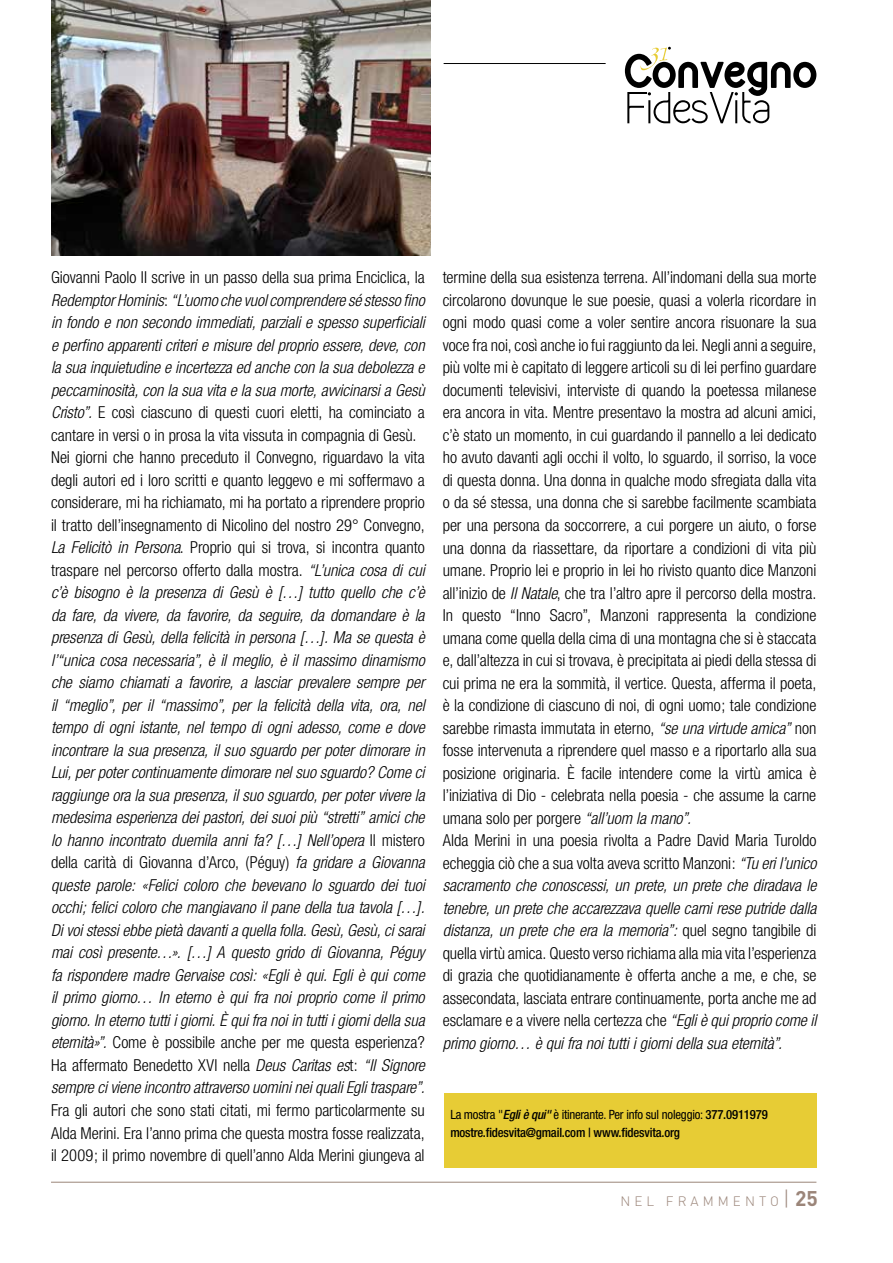
<style>
.page{position:relative;width:893px;height:1263px;background:#fff}
.page>*{position:absolute;margin:0;border:0;box-sizing:border-box;transform-origin:0 0}
.t1{font:300 condensed 16.5px/22.5px "Helvetica Neue";letter-spacing:-.005em;color:#000;text-align:justify}
.t2{font:italic 300 condensed 16.5px/22.5px "Helvetica Neue";letter-spacing:-.005em;color:#000}
.t3{font:300 13.5px "DIN";letter-spacing:.3em;color:#9b8579}
.t4{font:500 condensed 12.75px/18px "Helvetica Neue";letter-spacing:-.015em;color:#000}
.s1{font-style:normal}
.s2{font-style:italic}
.s3{font-weight:400}
.s4{font-size:21px}
.s5{font-weight:700;font-size:21px}
</style>
<div class="page">
<hr style="left:51px;top:1182px;width:765px;height:1px;background:#9b8579">
<hr style="left:444px;top:63px;width:162px;height:1px;background:#000">
<img style="left:51px;top:0;width:379px;height:255px">
<svg style="left:625px;top:47px;width:191px;height:76px"></svg>
<div style="left:444px;top:1093px;width:372px;height:75px;background:#e7cc35"></div>
<p class="t2" style="left:51px;top:266px;width:375px"><span class="s1">Giovanni Paolo II scrive in un passo della sua prima Enciclica, la </span>Redemptor Hominis<span class="s1">:</span> “L’uomo che vuol comprendere sé stesso fino in fondo e non secondo immediati, parziali e spesso superficiali e perfino apparenti criteri e misure del proprio essere, deve, con la sua inquietudine e incertezza ed anche con la sua debolezza e peccaminosità, con la sua vita e la sua morte, avvicinarsi a Gesù Cristo”. <span class="s1">E così ciascuno di questi cuori eletti, ha cominciato a cantare in versi o in prosa la vita vissuta in compagnia di Gesù.<br>Nei giorni che hanno preceduto il Convegno, riguardavo la vita degli autori ed i loro scritti e quanto leggevo e mi soffermavo a considerare, mi ha richiamato, mi ha portato a riprendere proprio il tratto dell’insegnamento di Nicolino del nostro 29° Convegno, </span>La Felicitò in Persona<span class="s1">. Proprio qui si trova, si incontra quanto traspare nel percorso offerto dalla mostra.</span> “L’unica cosa di cui c’è bisogno è la presenza di Gesù è […] tutto quello che c’è da fare, da vivere, da favorire, da seguire, da domandare è la presenza di Gesù, della felicità in persona […]. Ma se questa è l’“unica cosa necessaria”, è il meglio, è il massimo dinamismo che siamo chiamati a favorire, a lasciar prevalere sempre per il “meglio”, per il “massimo”, per la felicità della vita, ora, nel tempo di ogni istante, nel tempo di ogni adesso, come e dove incontrare la sua presenza, il suo sguardo per poter dimorare in Lui, per poter continuamente dimorare nel suo sguardo? Come ci raggiunge ora la sua presenza, il suo sguardo, per poter vivere la medesima esperienza dei pastori, dei suoi più “stretti” amici che lo hanno incontrato duemila anni fa? […] Nell’opera <span class="s1">Il mistero della carità di Giovanna d’Arco, (Péguy)</span> fa gridare a Giovanna queste parole: «Felici coloro che bevevano lo sguardo dei tuoi occhi; felici coloro che mangiavano il pane della tua tavola […].<br>Di voi stessi ebbe pietà davanti a quella folla. Gesù, Gesù, ci sarai mai così presente…». […] A questo grido di Giovanna, Péguy fa rispondere madre Gervaise così: «Egli è qui. Egli è qui come il primo giorno… In eterno è qui fra noi proprio come il primo giorno. In eterno tutti i giorni. È qui fra noi in tutti i giorni della sua eternità»”. <span class="s1">Come è possibile anche per me questa esperienza?<br>Ha affermato Benedetto XVI nella</span> Deus Caritas es<span class="s1">t:</span> “Il Signore sempre ci viene incontro attraverso uomini nei quali Egli traspare”.</p>
<p class="t1" style="left:51px;top:1099px;width:375px">Fra gli autori che sono stati citati, mi fermo particolarmente su Alda Merini. Era l’anno prima che questa mostra fosse realizzata, il 2009; il primo novembre di quell’anno Alda Merini giungeva al</p>
<p class="t1" style="left:443px;top:266px;width:375px;text-align:left">termine della sua esistenza terrena. All’indomani della sua morte circolarono dovunque le sue poesie, quasi a volerla ricordare in ogni modo quasi come a voler sentire ancora risuonare la sua voce fra noi, così anche io fui raggiunto da lei. Negli anni a seguire, più volte mi è capitato di leggere articoli su di lei perfino guardare documenti televisivi, interviste di quando la poetessa milanese era ancora in vita. Mentre presentavo la mostra ad alcuni amici, c’è stato un momento, in cui guardando il pannello a lei dedicato ho avuto davanti agli occhi il volto, lo sguardo, il sorriso, la voce di questa donna. Una donna in qualche modo sfregiata dalla vita o da sé stessa, una donna che si sarebbe facilmente scambiata per una persona da soccorrere, a cui porgere un aiuto, o forse una donna da riassettare, da riportare a condizioni di vita più umane. Proprio lei e proprio in lei ho rivisto quanto dice Manzoni all’inizio de <span class="s2">Il Natale</span>, che tra l’altro apre il percorso della mostra.<br>In questo “Inno Sacro”, Manzoni rappresenta la condizione umana come quella della cima di una montagna che si è staccata e, dall’altezza in cui si trovava, è precipitata ai piedi della stessa di cui prima ne era la sommità, il vertice. Questa, afferma il poeta, è la condizione di ciascuno di noi, di ogni uomo; tale condizione sarebbe rimasta immutata in eterno, <span class="s2">“se una virtude amica”</span> non fosse intervenuta a riprendere quel masso e a riportarlo alla sua posizione originaria. È facile intendere come la virtù amica è l’iniziativa di Dio - celebrata nella poesia - che assume la carne umana solo per porgere <span class="s2">“all’uom la mano”.<br></span>Alda Merini in una poesia rivolta a Padre David Maria Turoldo echeggia ciò che a sua volta aveva scritto Manzoni: <span class="s2">“Tu eri l’unico sacramento che conoscessi, un prete, un prete che diradava le tenebre, un prete che accarezzava quelle carni rese putride dalla distanza, un prete che era la memoria”:</span> quel segno tangibile di quella virtù amica. Questo verso richiama alla mia vita l’esperienza di grazia che quotidianamente è offerta anche a me, e che, se assecondata, lasciata entrare continuamente, porta anche me ad esclamare e a vivere nella certezza che <span class="s2">“Egli è qui proprio come il primo giorno… è qui fra noi tutti i giorni della sua eternità”.</span></p>
<p class="t4" style="left:450px;top:1105px;width:319px"><span class="s3">La mostra "</span><span class="s2">Egli è qui"</span> <span class="s3">è itinerante. Per info sul noleggio:</span> 377.0911979 mostre.fidesvita@gmail.com | www.fidesvita.org</p>
<p class="t3" style="left:620px;top:1193px;width:199px">NEL FRAMMENTO<span class="s4">|</span> <span class="s5">25</span></p>
</div>
